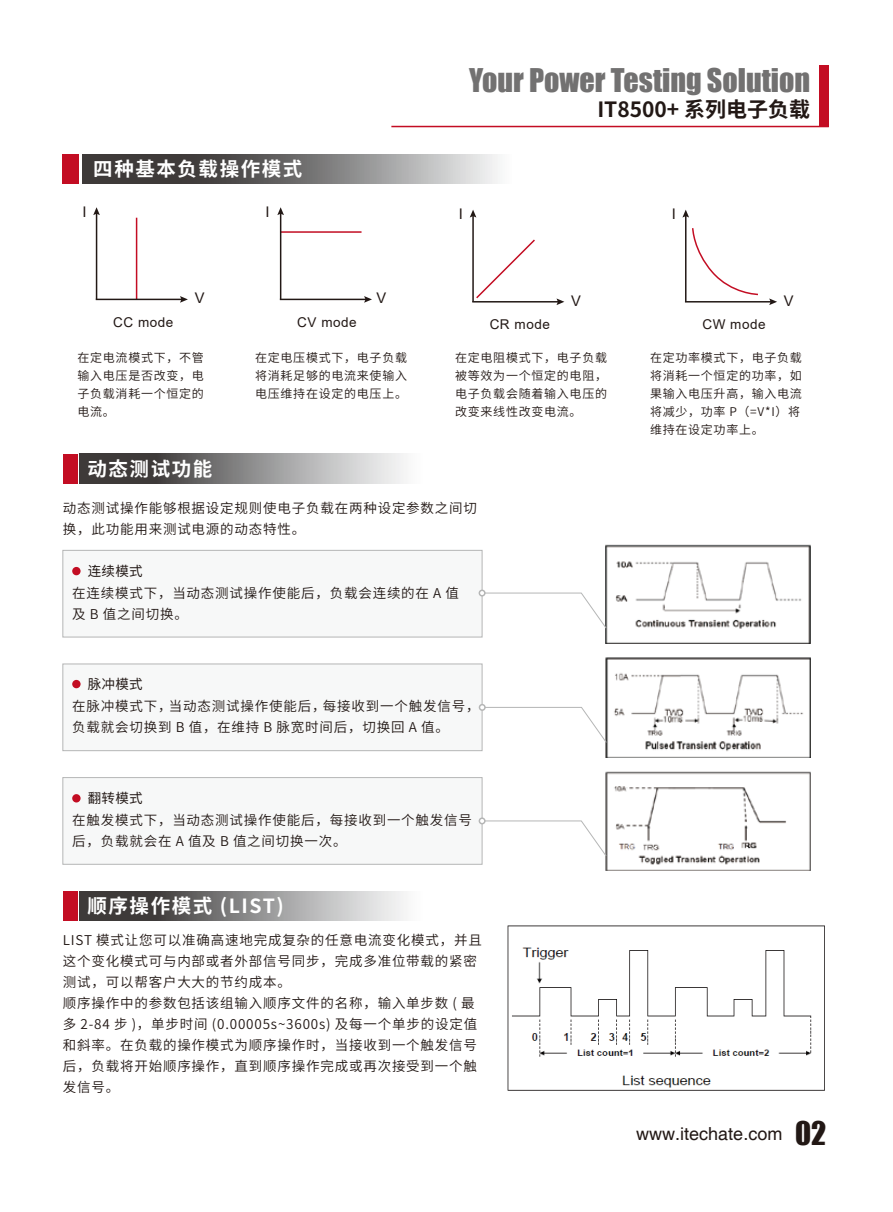
<style>
.page{position:relative;width:893px;height:1212px;background:#fff}
.page>*{position:absolute;margin:0;border:0;box-sizing:border-box;transform-origin:0 0}
.t1{font:30px "Impact";color:#727171}
.t2{font:700 21px "Source Han Sans CN";color:#221815}
.t3{font:700 19.5px "Source Han Sans CN";letter-spacing:.08em;color:#fff}
.t4{font:18px "Helvetica";color:#221815}
.t5{font:14.7px "Arial";color:#221815}
.t6{font:13.5px/21px "Source Han Sans CN";letter-spacing:.06em;color:#221815}
.t7{font:13.5px "Arial";letter-spacing:.04em;color:#221815}
.t8{font:13.5px "Source Han Sans CN";letter-spacing:.025em;color:#221815}
.t9{font:12px/18px "Source Han Sans CN";letter-spacing:.06em;color:#221815;text-align:justify}
.s1{font-family:"Impact";font-size:30px}
</style>
<div class="page">
<div style="left:819px;top:65px;width:10px;height:62px;background:#c30d23"></div>
<hr style="left:391px;top:126px;width:438px;height:1px;background:#c30d23">
<div style="left:63px;top:454px;width:15px;height:29px;background:#c30d23"></div>
<svg style="left:80px;top:454px;width:324px;height:29px;background:#888787"></svg>
<div style="left:63px;top:891px;width:15px;height:29px;background:#c30d23"></div>
<svg style="left:80px;top:891px;width:324px;height:29px;background:#888787"></svg>
<div style="left:63px;top:154px;width:16px;height:30px;background:#c30d23"></div>
<svg style="left:82px;top:154px;width:416px;height:30px;background:#797777"></svg>
<hr style="left:281px;top:231px;width:81px;height:2px;background:#c30d23">
<hr style="left:280px;top:213px;width:1px;height:86px;background:#221815">
<svg style="left:277px;top:207px;width:7px;height:8px"></svg>
<hr style="left:280px;top:299px;width:87px;height:1px;background:#221815">
<svg style="left:364px;top:296px;width:8px;height:7px"></svg>
<hr style="left:136px;top:218px;width:1px;height:81px;background:#c30d23">
<hr style="left:96px;top:213px;width:1px;height:86px;background:#221815">
<svg style="left:93px;top:207px;width:7px;height:8px"></svg>
<hr style="left:96px;top:299px;width:87px;height:1px;background:#221815">
<svg style="left:180px;top:296px;width:8px;height:7px"></svg>
<svg style="left:476px;top:239px;width:59px;height:60px"></svg>
<hr style="left:472px;top:215px;width:2px;height:87px;background:#221815">
<svg style="left:470px;top:210px;width:6px;height:8px"></svg>
<hr style="left:472px;top:301px;width:87px;height:1px;background:#221815">
<svg style="left:556px;top:298px;width:8px;height:7px"></svg>
<svg style="left:692px;top:228px;width:66px;height:68px"></svg>
<hr style="left:685px;top:215px;width:1px;height:87px;background:#221815">
<svg style="left:682px;top:210px;width:7px;height:8px"></svg>
<hr style="left:685px;top:301px;width:87px;height:1px;background:#221815">
<svg style="left:769px;top:298px;width:8px;height:7px"></svg>
<div style="left:62px;top:550px;width:420px;height:87px;background:#f7f8f8;border:1px solid #b5b6b6"></div>
<div style="left:72px;top:567px;width:9px;height:8px;background:#c30d23;border-radius:50%"></div>
<div style="left:62px;top:663px;width:420px;height:88px;background:#f7f8f8;border:1px solid #b5b6b6"></div>
<div style="left:72px;top:680px;width:9px;height:8px;background:#c30d23;border-radius:50%"></div>
<div style="left:62px;top:777px;width:420px;height:88px;background:#f7f8f8;border:1px solid #b5b6b6"></div>
<div style="left:72px;top:794px;width:9px;height:8px;background:#c30d23;border-radius:50%"></div>
<img style="left:507px;top:925px;width:318px;height:166px">
<img style="left:605px;top:544px;width:206px;height:99px">
<img style="left:605px;top:658px;width:206px;height:99px">
<img style="left:605px;top:771px;width:206px;height:100px">
<svg style="left:479px;top:590px;width:128px;height:39px"></svg>
<div style="left:479px;top:589px;width:7px;height:7px;border:2px solid #b5b6b6;border-radius:50%"></div>
<svg style="left:479px;top:705px;width:128px;height:38px"></svg>
<div style="left:479px;top:704px;width:7px;height:7px;border:2px solid #b5b6b6;border-radius:50%"></div>
<svg style="left:479px;top:818px;width:128px;height:39px"></svg>
<div style="left:479px;top:817px;width:7px;height:7px;border:2px solid #b5b6b6;border-radius:50%"></div>
<h3 class="t3" style="left:93px;top:158px;width:211px">四种基本负载操作模式</h3>
<p class="t5" style="left:82px;top:201px;width:6px">I</p>
<p class="t5" style="left:265px;top:201px;width:6px">I</p>
<p class="t7" style="left:113px;top:313px;width:62px">CC mode</p>
<p class="t5" style="left:195px;top:288px;width:11px">V</p>
<p class="t7" style="left:297px;top:313px;width:61px">CV mode</p>
<p class="t5" style="left:377px;top:288px;width:11px">V</p>
<h1 class="t1" style="left:469px;top:57px;width:342px">Your Power Testing Solution</h1>
<h2 class="t2" style="left:597px;top:98px;width:214px">IT8500+ 系列电子负载</h2>
<p class="t5" style="left:459px;top:204px;width:6px">I</p>
<p class="t7" style="left:490px;top:315px;width:62px">CR mode</p>
<p class="t5" style="left:571px;top:290px;width:11px">V</p>
<p class="t5" style="left:672px;top:204px;width:6px">I</p>
<p class="t7" style="left:702px;top:315px;width:65px">CW mode</p>
<p class="t5" style="left:784px;top:290px;width:11px">V</p>
<p class="t9" style="left:77px;top:349px;width:128px">在定电流模式下，不管输入电压是否改变，电子负载消耗一个恒定的电流。</p>
<p class="t9" style="left:255px;top:349px;width:153px">在定电压模式下，电子负载将消耗足够的电流来使输入电压维持在设定的电压上。</p>
<p class="t9" style="left:455px;top:349px;width:153px">在定电阻模式下，电子负载被等效为一个恒定的电阻，电子负载会随着输入电压的改变来线性改变电流。</p>
<p class="t9" style="left:650px;top:349px;width:153px;text-align:left">在定功率模式下，电子负载将消耗一个恒定的功率，如果输入电压升高，输入电流将减少，功率 P（=V*I）将维持在设定功率上。</p>
<h3 class="t3" style="left:88px;top:458px;width:126px">动态测试功能</h3>
<p class="t6" style="left:63px;top:498px;width:416px">动态测试操作能够根据设定规则使电子负载在两种设定参数之间切换，此功能用来测试电源的动态特性。</p>
<p class="t8" style="left:88px;top:563px;width:57px">连续模式</p>
<p class="t6" style="left:72px;top:583px;width:388px">在连续模式下，当动态测试操作使能后，负载会连续的在 A 值及 B 值之间切换。</p>
<p class="t8" style="left:88px;top:676px;width:57px">脉冲模式</p>
<p class="t6" style="left:72px;top:696px;width:409px">在脉冲模式下，当动态测试操作使能后，每接收到一个触发信号，负载就会切换到 B 值，在维持 B 脉宽时间后，切换回 A 值。</p>
<p class="t8" style="left:88px;top:790px;width:57px">翻转模式</p>
<p class="t6" style="left:72px;top:810px;width:401px">在触发模式下，当动态测试操作使能后，每接收到一个触发信号后，负载就会在 A 值及 B 值之间切换一次。</p>
<h3 class="t3" style="left:88px;top:895px;width:198px">顺序操作模式 (LIST)</h3>
<p class="t6" style="left:63px;top:930px;width:421px">LIST 模式让您可以准确高速地完成复杂的任意电流变化模式，并且这个变化模式可与内部或者外部信号同步，完成多准位带载的紧密测试，可以帮客户大大的节约成本。<br>顺序操作中的参数包括该组输入顺序文件的名称，输入单步数 ( 最多 2-84 步 )，单步时间 (0.00005s~3600s) 及每一个单步的设定值和斜率。在负载的操作模式为顺序操作时，当接收到一个触发信号后，负载将开始顺序操作，直到顺序操作完成或再次接受到一个触发信号。</p>
<h3 class="t4" style="left:636px;top:1123px;width:191px">www.itechate.com <span class="s1">02</span></h3>
</div>
